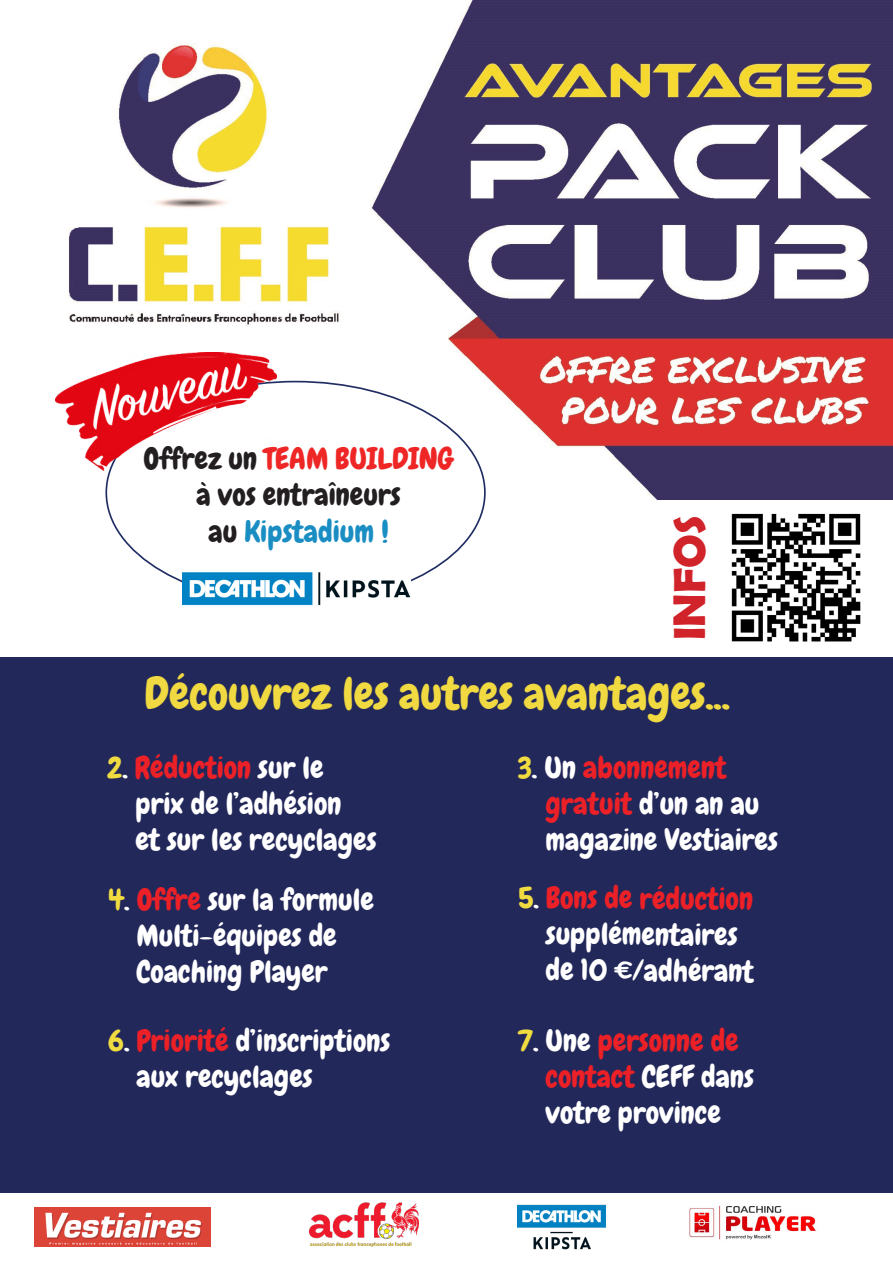
<style>
.page{position:relative;width:893px;height:1263px;background:#fff}
.page>*{position:absolute;margin:0;border:0;box-sizing:border-box;transform-origin:0 0}
.t1{font:45px "Chewy";color:#f0d941}
.t2{font:700 45px "Berlin Sans FB Demi";color:#d1232a}
.t3{font:30.15px "Chewy";color:#ee2726}
.t4{font:30.15px "Chewy";color:#231f20}
.t5{font:30.15px "Chewy";color:#1a8ec3}
.t6{font:30px/36px "Chewy";color:#fff}
.t7{font:30px "Chewy";color:#ec2027}
.s1{color:#231f20}
.s2{color:#f0dc41}
.s3{color:#fff}
.s4{color:#ec2027}
</style>
<div class="page">
<img style="left:69px;top:0;width:824px;height:499px">
<img style="left:55px;top:353px;width:222px;height:117px">
<img style="left:183px;top:572px;width:227px;height:34px">
<div style="left:0;top:657px;width:893px;height:536px;background:#23285a"></div>
<img style="left:689px;top:1205px;width:127px;height:35px">
<img style="left:310px;top:1203px;width:109px;height:44px">
<img style="left:517px;top:1204px;width:89px;height:46px">
<img style="left:34px;top:1207px;width:177px;height:40px">
<img style="left:731px;top:513px;width:130px;height:129px">
<p class="t3" style="left:144px;top:440px;width:312px"><span class="s1">Offrez un</span> TEAM BUILDING</p>
<p class="t4" style="left:197px;top:476px;width:205px">à vos entraîneurs</p>
<p class="t5" style="left:208px;top:512px;width:182px"><span class="s1">au</span> Kipstadium !</p>
<p class="t2" style="left:663px;top:640px;width:126px;rotate:-90deg">INFOS</p>
<p class="t1" style="left:145px;top:665px;width:587px">Découvrez les autres avantages...</p>
<p class="t7" style="left:107px;top:748px;width:218px"><span class="s2">2</span><span class="s3">.</span> Réduction <span class="s3">sur le</span></p>
<p class="t6" style="left:135px;top:785px;width:207px">prix de l’adhésion</p>
<p class="t6" style="left:135px;top:821px;width:242px">et sur les recyclages</p>
<p class="t6" style="left:108px;top:882px;width:267px"><span class="s2">4</span>. <span class="s4">Offre</span> sur la formule</p>
<p class="t6" style="left:137px;top:918px;width:202px">Multi-équipes de</p>
<p class="t6" style="left:137px;top:954px;width:193px">Coaching Player</p>
<p class="t7" style="left:517px;top:748px;width:210px"><span class="s2">3</span><span class="s3">. Un</span> abonnement</p>
<p class="t6" style="left:546px;top:785px;width:215px"><span class="s4">gratuit</span> d’un an au</p>
<p class="t6" style="left:546px;top:821px;width:234px">magazine Vestiaires</p>
<p class="t7" style="left:518px;top:879px;width:237px"><span class="s2">5</span><span class="s3">.</span> Bons de réduction</p>
<p class="t6" style="left:546px;top:916px;width:193px">supplémentaires</p>
<p class="t6" style="left:546px;top:952px;width:210px">de 10 €/adhérant</p>
<p class="t6" style="left:137px;top:1023px;width:255px;text-indent:-28px"><span class="s2">6</span>. <span class="s4">Priorité</span> d’inscriptions aux recyclages</p>
<p class="t7" style="left:517px;top:1021px;width:223px"><span class="s2">7</span><span class="s3">. Une</span> personne de</p>
<p class="t6" style="left:546px;top:1059px;width:210px"><span class="s4">contact</span> CEFF dans</p>
<p class="t6" style="left:546px;top:1095px;width:177px">votre province</p>
</div>
